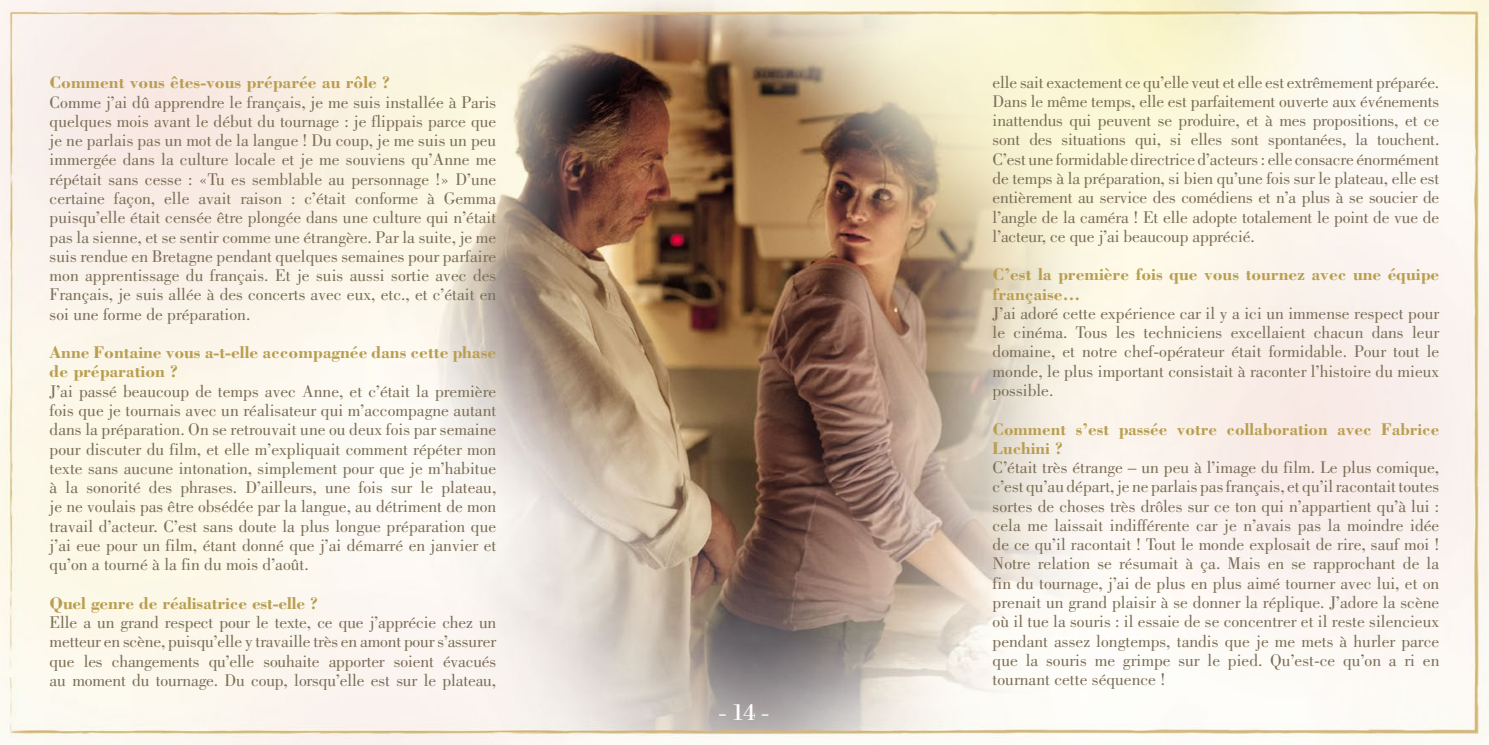
<style>
.page{position:relative;width:1489px;height:745px;background:#fff}
.page>*{position:absolute;margin:0;border:0;box-sizing:border-box;transform-origin:0 0}
.t1{font:24.5px "Bodoni";color:#fff}
.t2{font:17.5px/19.2px "Bodoni";color:#7b6d56;text-align:justify}
.t3{font:700 17.5px/19.2px "Bodoni";color:#b99e50}
</style>
<div class="page">
<img style="left:0;top:0;width:1488px;height:744px">
<p class="t3" style="left:50px;top:72px;width:342px">Comment vous êtes-vous préparée au rôle ?</p>
<p class="t2" style="left:50px;top:92px;width:448px">Comme j’ai dû apprendre le français, je me suis installée à Paris quelques mois avant le début du tournage : je flippais parce que je ne parlais pas un mot de la langue ! Du coup, je me suis un peu immergée dans la culture locale et je me souviens qu’Anne me répétait sans cesse : «Tu es semblable au personnage !» D’une certaine façon, elle avait raison : c’était conforme à Gemma puisqu’elle était censée être plongée dans une culture qui n’était pas la sienne, et se sentir comme une étrangère. Par la suite, je me suis rendue en Bretagne pendant quelques semaines pour parfaire mon apprentissage du français. Et je suis aussi sortie avec des Français, je suis allée à des concerts avec eux, etc., et c’était en soi une forme de préparation.</p>
<p class="t3" style="left:50px;top:342px;width:448px">Anne Fontaine vous a-t-elle accompagnée dans cette phase de préparation ?</p>
<p class="t2" style="left:50px;top:381px;width:448px">J’ai passé beaucoup de temps avec Anne, et c’était la première fois que je tournais avec un réalisateur qui m’accompagne autant dans la préparation. On se retrouvait une ou deux fois par semaine pour discuter du film, et elle m’expliquait comment répéter mon texte sans aucune intonation, simplement pour que je m’habitue à la sonorité des phrases. D’ailleurs, une fois sur le plateau, je ne voulais pas être obsédée par la langue, au détriment de mon travail d’acteur. C’est sans doute la plus longue préparation que j’ai eue pour un film, étant donné que j’ai démarré en janvier et qu’on a tourné à la fin du mois d’août.</p>
<p class="t3" style="left:50px;top:592px;width:270px">Quel genre de réalisatrice est-elle ?</p>
<p class="t2" style="left:50px;top:612px;width:448px">Elle a un grand respect pour le texte, ce que j’apprécie chez un metteur en scène, puisqu’elle y travaille très en amont pour s’assurer que les changements qu’elle souhaite apporter soient évacués au moment du tournage. Du coup, lorsqu’elle est sur le plateau,</p>
<h1 class="t1" style="left:718px;top:696px;width:52px">- 14 -</h1>
<p class="t2" style="left:992px;top:72px;width:448px">elle sait exactement ce qu’elle veut et elle est extrêmement préparée.<br>Dans le même temps, elle est parfaitement ouverte aux événements inattendus qui peuvent se produire, et à mes propositions, et ce sont des situations qui, si elles sont spontanées, la touchent.<br>C’est une formidable directrice d’acteurs : elle consacre énormément de temps à la préparation, si bien qu’une fois sur le plateau, elle est entièrement au service des comédiens et n’a plus à se soucier de l’angle de la caméra ! Et elle adopte totalement le point de vue de l’acteur, ce que j’ai beaucoup apprécié.</p>
<p class="t3" style="left:992px;top:264px;width:448px">C’est la première fois que vous tournez avec une équipe française…</p>
<p class="t2" style="left:992px;top:303px;width:448px">J’ai adoré cette expérience car il y a ici un immense respect pour le cinéma. Tous les techniciens excellaient chacun dans leur domaine, et notre chef-opérateur était formidable. Pour tout le monde, le plus important consistait à raconter l’histoire du mieux possible.</p>
<p class="t3" style="left:992px;top:418px;width:448px">Comment s’est passée votre collaboration avec Fabrice<br>Luchini ?</p>
<p class="t2" style="left:992px;top:457px;width:448px">C’était très étrange – un peu à l’image du film. Le plus comique, c’est qu’au départ, je ne parlais pas français, et qu’il racontait toutes sortes de choses très drôles sur ce ton qui n’appartient qu’à lui : cela me laissait indifférente car je n’avais pas la moindre idée de ce qu’il racontait ! Tout le monde explosait de rire, sauf moi !<br>Notre relation se résumait à ça. Mais en se rapprochant de la fin du tournage, j’ai de plus en plus aimé tourner avec lui, et on prenait un grand plaisir à se donner la réplique. J’adore la scène où il tue la souris : il essaie de se concentrer et il reste silencieux pendant assez longtemps, tandis que je me mets à hurler parce que la souris me grimpe sur le pied. Qu’est-ce qu’on a ri en tournant cette séquence !</p>
</div>
